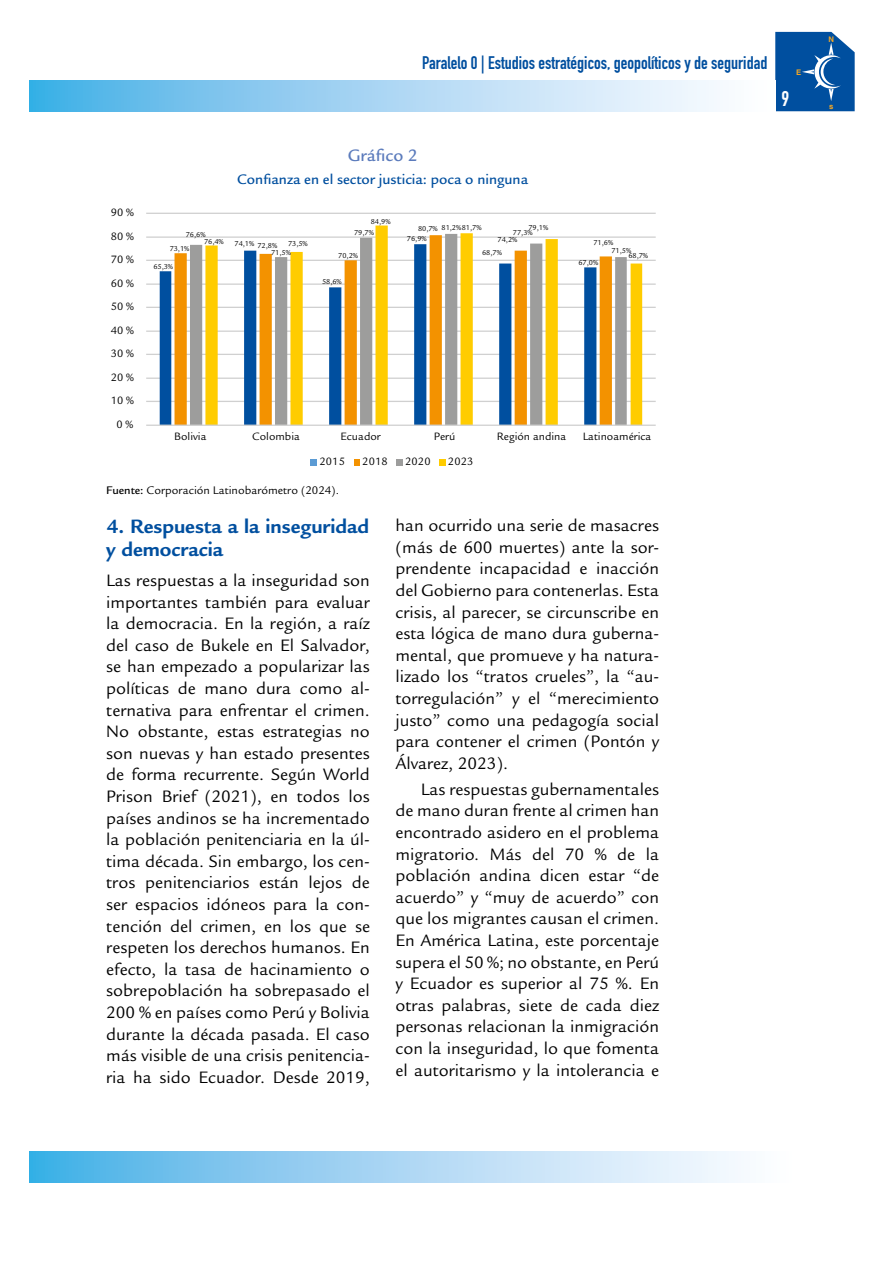
<style>
.page{position:relative;width:893px;height:1263px;background:#fff}
.page>*{position:absolute;margin:0;border:0;box-sizing:border-box;transform-origin:0 0}
.t1{font:700 21px/22.5px "Legacy Sans Std";color:#004f9f}
.t2{font:21px "DIN Engschrift Std";color:#fff}
.t3{font:18px/21.6px "Legacy Sans Std";color:#000;text-align:justify}
.t4{font:18px "DIN Engschrift Std";color:#004f9f}
.t5{font:500 18px "Legacy Sans Std";color:#5b7bbc}
.t6{font:500 15px "Legacy Sans Std";color:#004f9f}
.t7{font:12px "Legacy Sans Std";color:#000}
.t8{font:11.55px "Legacy Sans Std";color:#000}
.t9{font:7.8px "Legacy Sans Std";color:#000}
.t10{font:700 7.65px "Helvetica";color:#f7a823}
.s1{font-weight:500}
</style>
<div class="page">
<svg style="left:30px;top:81px;width:687px;height:30px;background:#a2d4f2"></svg>
<svg style="left:30px;top:1152px;width:708px;height:30px;background:#a2d4f2"></svg>
<svg style="left:775px;top:32px;width:80px;height:79px;background:#1b61a9"></svg>
<div style="left:310px;top:459px;width:7px;height:6px;background:#5b9bd4"></div>
<svg style="left:354px;top:459px;width:5px;height:6px"></svg>
<svg style="left:397px;top:459px;width:6px;height:6px"></svg>
<div style="left:439px;top:459px;width:7px;height:6px;background:#fc0"></div>
<hr style="left:146px;top:401px;width:510px;height:1px;background:#d0d0d0">
<hr style="left:146px;top:378px;width:510px;height:1px;background:#d0d0d0">
<hr style="left:146px;top:354px;width:510px;height:1px;background:#d0d0d0">
<hr style="left:146px;top:330px;width:510px;height:2px;background:#d0d0d0">
<hr style="left:146px;top:307px;width:510px;height:1px;background:#d0d0d0">
<hr style="left:146px;top:283px;width:510px;height:2px;background:#d0d0d0">
<hr style="left:146px;top:260px;width:510px;height:1px;background:#d0d0d0">
<hr style="left:146px;top:236px;width:510px;height:2px;background:#d0d0d0">
<hr style="left:146px;top:213px;width:510px;height:1px;background:#d0d0d0">
<svg style="left:160px;top:253px;width:15px;height:172px;fill:#004f9f"></svg>
<svg style="left:175px;top:236px;width:15px;height:189px;fill:#f39200"></svg>
<svg style="left:190px;top:236px;width:15px;height:189px;fill:#9d9d9c"></svg>
<svg style="left:205px;top:226px;width:437px;height:199px"></svg>
<hr style="left:146px;top:425px;width:510px;height:1px;background:#d0d0d0">
<p class="t4" style="left:422px;top:52px;width:347px">Paralelo 0 | Estudios estratégicos, geopolíticos y de seguridad</p>
<p class="t2" style="left:782px;top:87px;width:9px">9</p>
<p class="t10" style="left:796px;top:67px;width:7px">E</p>
<p class="t8" style="left:111px;top:206px;width:25px">90 %</p>
<p class="t8" style="left:111px;top:229px;width:25px">80 %</p>
<p class="t8" style="left:111px;top:253px;width:25px">70 %</p>
<p class="t8" style="left:111px;top:277px;width:25px">60 %</p>
<p class="t8" style="left:111px;top:300px;width:25px">50 %</p>
<p class="t8" style="left:111px;top:324px;width:25px">40 %</p>
<p class="t8" style="left:111px;top:347px;width:25px">30 %</p>
<p class="t8" style="left:111px;top:371px;width:25px">20 %</p>
<p class="t8" style="left:111px;top:394px;width:25px">10 %</p>
<p class="t8" style="left:116px;top:418px;width:18px">0 %</p>
<p class="t5" style="left:348px;top:145px;width:72px">Gráfico 2</p>
<p class="t6" style="left:237px;top:170px;width:292px">Confianza en el sector justicia: poca o ninguna</p>
<p class="t9" style="left:186px;top:230px;width:21px">76,6%</p>
<p class="t9" style="left:204px;top:237px;width:21px">76,4%</p>
<p class="t9" style="left:288px;top:239px;width:21px">73,5%</p>
<p class="t9" style="left:235px;top:239px;width:21px">74,1%</p>
<p class="t9" style="left:170px;top:244px;width:21px">73,1%</p>
<p class="t9" style="left:257px;top:241px;width:21px">72,8%</p>
<p class="t9" style="left:271px;top:248px;width:21px">71,5%</p>
<p class="t9" style="left:371px;top:217px;width:21px">84,9%</p>
<p class="t9" style="left:354px;top:228px;width:21px">79,7%</p>
<p class="t9" style="left:338px;top:251px;width:21px">70,2%</p>
<p class="t9" style="left:441px;top:223px;width:42px">81,2%81,7%</p>
<p class="t9" style="left:418px;top:225px;width:21px">80,7%</p>
<p class="t9" style="left:407px;top:234px;width:21px">76,9%</p>
<p class="t9" style="left:528px;top:223px;width:21px">79,1%</p>
<p class="t9" style="left:513px;top:228px;width:21px">77,3%</p>
<p class="t9" style="left:498px;top:235px;width:21px">74,2%</p>
<p class="t9" style="left:482px;top:248px;width:21px">68,7%</p>
<p class="t9" style="left:153px;top:262px;width:21px">65,3%</p>
<p class="t9" style="left:322px;top:277px;width:21px">58,6%</p>
<p class="t9" style="left:593px;top:239px;width:21px">71,6%</p>
<p class="t9" style="left:611px;top:246px;width:21px">71,5%</p>
<p class="t9" style="left:628px;top:251px;width:21px">68,7%</p>
<p class="t9" style="left:578px;top:258px;width:21px">67,0%</p>
<p class="t8" style="left:174px;top:430px;width:34px">Bolivia</p>
<p class="t8" style="left:252px;top:430px;width:49px">Colombia</p>
<p class="t8" style="left:341px;top:430px;width:42px">Ecuador</p>
<p class="t8" style="left:434px;top:430px;width:23px">Perú</p>
<p class="t8" style="left:497px;top:430px;width:71px">Región andina</p>
<p class="t8" style="left:583px;top:430px;width:70px">Latinoamérica</p>
<p class="t8" style="left:319px;top:455px;width:27px">2015</p>
<p class="t8" style="left:362px;top:455px;width:27px">2018</p>
<p class="t8" style="left:405px;top:455px;width:27px">2020</p>
<p class="t8" style="left:448px;top:455px;width:27px">2023</p>
<p class="t7" style="left:106px;top:483px;width:234px"><span class="s1">Fuente:</span> Corporación Latinobarómetro (2024).</p>
<p class="t1" style="left:106px;top:516px;width:265px">4. Respuesta a la inseguridad y democracia</p>
<p class="t3" style="left:106px;top:570px;width:265px">Las respuestas a la inseguridad son importantes también para evaluar la democracia. En la región, a raíz del caso de Bukele en El Salvador, se han empezado a popularizar las políticas de mano dura como al&shy;ternativa para enfrentar el crimen.<br>No obstante, estas estrategias no son nuevas y han estado presentes de forma recurrente. Según World Prison Brief (2021), en todos los países andinos se ha incrementado la población penitenciaria en la úl&shy;tima década. Sin embargo, los cen&shy;tros penitenciarios están lejos de ser espacios idóneos para la con&shy;tención del crimen, en los que se respeten los derechos humanos. En efecto, la tasa de hacinamiento o sobrepoblación ha sobrepasado el 200 % en países como Perú y Bolivia durante la década pasada. El caso más visible de una crisis penitencia&shy;ria ha sido Ecuador. Desde 2019,</p>
<p class="t3" style="left:395px;top:515px;width:265px">han ocurrido una serie de masacres (más de 600 muertes) ante la sor&shy;prendente incapacidad e inacción del Gobierno para contenerlas. Esta crisis, al parecer, se circunscribe en esta lógica de mano dura guberna&shy;mental, que promueve y ha natura&shy;lizado los “tratos crueles”, la “au&shy;torregulación” y el “merecimiento justo” como una pedagogía social para contener el crimen (Pontón y Álvarez, 2023).</p>
<p class="t3" style="left:395px;top:778px;width:265px;text-indent:26px">Las respuestas gubernamentales de mano duran frente al crimen han encontrado asidero en el problema migratorio. Más del 70 % de la población andina dicen estar “de acuerdo” y “muy de acuerdo” con que los migrantes causan el crimen.<br>En América Latina, este porcentaje supera el 50 %; no obstante, en Perú y Ecuador es superior al 75 %. En otras palabras, siete de cada diez personas relacionan la inmigración con la inseguridad, lo que fomenta el autoritarismo y la intolerancia e</p>
<p class="t10" style="left:828px;top:34px;width:7px">N</p>
<p class="t10" style="left:829px;top:101px;width:6px">s</p>
</div>
